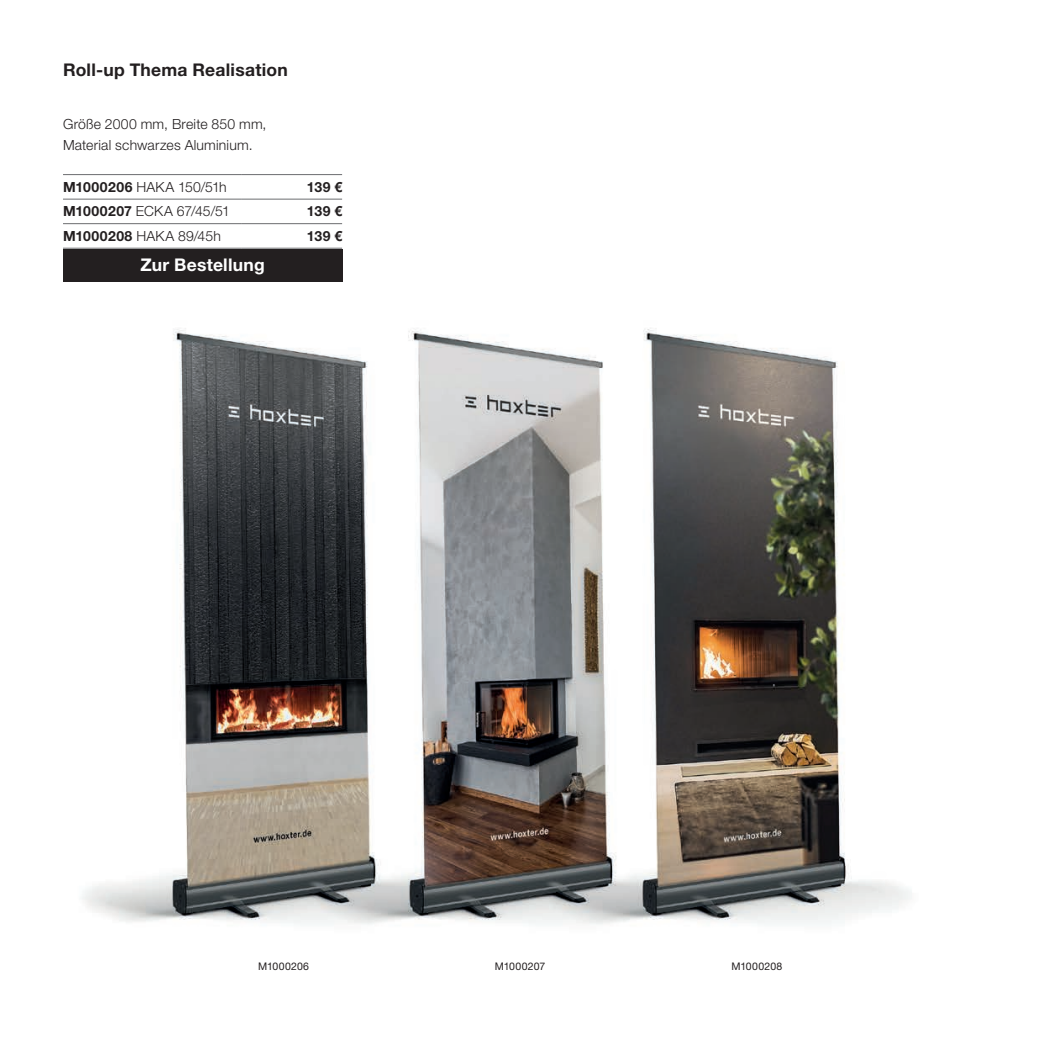
<style>
.page{position:relative;width:1042px;height:1042px;background:#fff}
.page>*{position:absolute;margin:0;border:0;box-sizing:border-box;transform-origin:0 0}
.t1{font:700 17.5px "Helvetica Neue LT Pro";letter-spacing:.015em;color:#231f20}
.t2{font:700 17.5px "Helvetica Neue LT Pro";letter-spacing:.015em;color:#fff}
.t3{font:300 14px/21px "Helvetica Neue LT Pro";letter-spacing:.015em;color:#231f20}
.t4{font:700 14px "Helvetica Neue LT Pro";letter-spacing:.005em;color:#231f20}
.t5{font:10.5px "Helvetica Neue LT Pro";letter-spacing:.025em;color:#231f20}
.s1{font-weight:700}
</style>
<div class="page">
<img style="left:63px;top:174px;width:849px;height:750px">
<hr style="left:63px;top:174px;width:179px;height:1px;background:#6c6d70">
<hr style="left:242px;top:174px;width:100px;height:1px;background:#6c6d70">
<hr style="left:63px;top:199px;width:179px;height:1px;background:#6c6d70">
<hr style="left:242px;top:199px;width:100px;height:1px;background:#6c6d70">
<hr style="left:63px;top:223px;width:179px;height:1px;background:#6c6d70">
<hr style="left:242px;top:223px;width:100px;height:1px;background:#6c6d70">
<hr style="left:63px;top:248px;width:179px;height:1px;background:#6c6d70">
<hr style="left:242px;top:248px;width:100px;height:1px;background:#6c6d70">
<div style="left:63px;top:249px;width:279px;height:32px;background:#231f20"></div>
<p class="t1" style="left:63px;top:58px;width:226px">Roll-up Thema Realisation</p>
<p class="t3" style="left:63px;top:113px;width:205px">Größe 2000 mm, Breite 850 mm,<br>Material schwarzes Aluminium.</p>
<p class="t3" style="left:63px;top:176px;width:165px"><span class="s1">M1000206</span> HAKA 150/51h</p>
<p class="t4" style="left:307px;top:178px;width:37px">139 €</p>
<p class="t3" style="left:63px;top:201px;width:168px"><span class="s1">M1000207</span> ECKA 67/45/51</p>
<p class="t4" style="left:307px;top:203px;width:37px">139 €</p>
<p class="t3" style="left:63px;top:225px;width:160px"><span class="s1">M1000208</span> HAKA 89/45h</p>
<p class="t4" style="left:307px;top:227px;width:37px">139 €</p>
<p class="t2" style="left:140px;top:254px;width:126px">Zur Bestellung</p>
<p class="t5" style="left:258px;top:960px;width:53px">M1000206</p>
<p class="t5" style="left:495px;top:960px;width:52px">M1000207</p>
<p class="t5" style="left:731px;top:960px;width:52px">M1000208</p>
</div>
